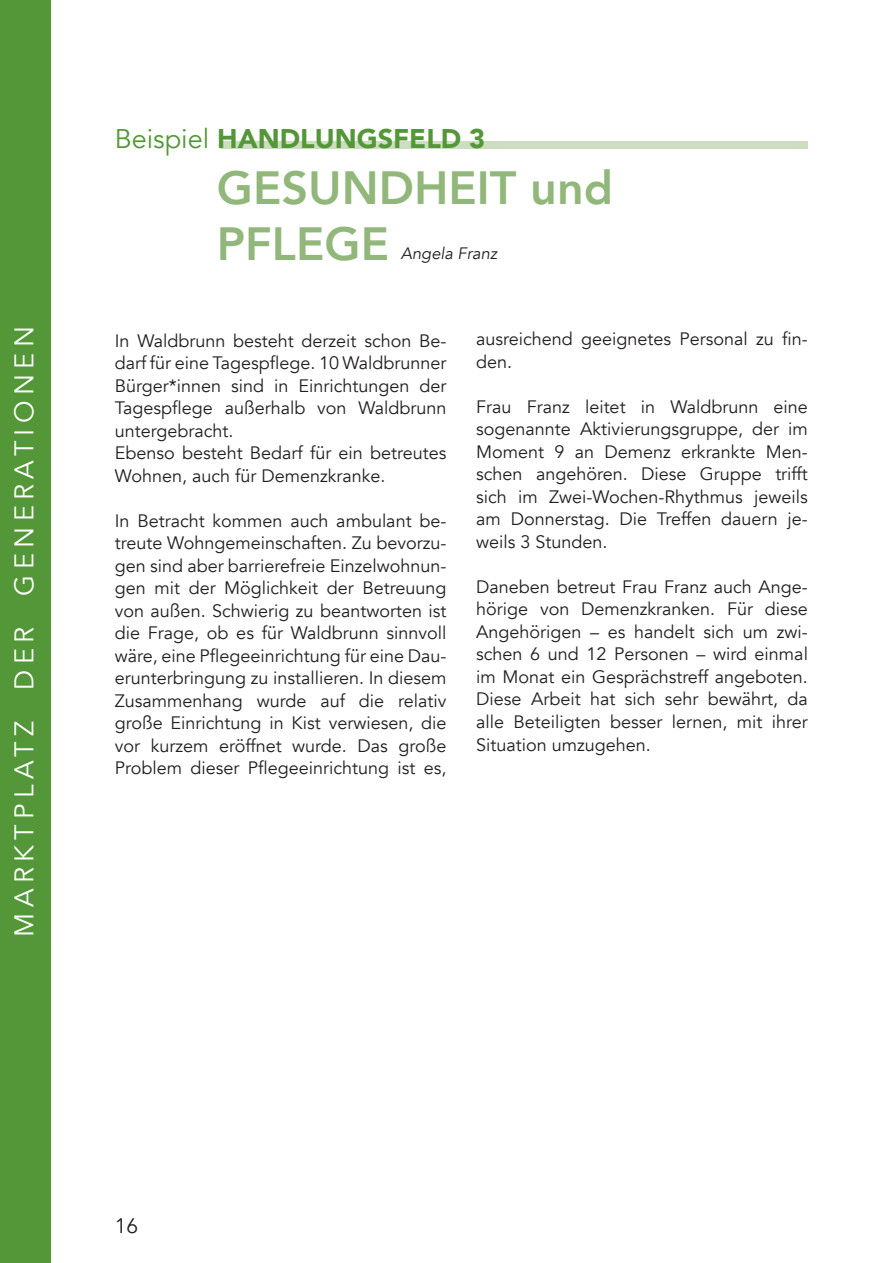
<style>
.page{position:relative;width:893px;height:1263px;background:#fff}
.page>*{position:absolute;margin:0;border:0;box-sizing:border-box;transform-origin:0 0}
.t1{font:800 46.5px/55.8px "Avenir";color:#91b77a}
.t2{font:27px "Avenir";letter-spacing:.2em;color:#fff}
.t3{font:900 27px "Avenir";color:#539738}
.t4{font:21px "Avenir";color:#231f20}
.t5{font:18px/22.5px "Avenir";color:#231f20;text-align:justify}
.t6{font:italic 16.5px "Avenir";color:#231f20}
.s1{font-weight:400}
</style>
<div class="page">
<div style="left:0;top:0;width:51px;height:1263px;background:#539738"></div>
<div style="left:220px;top:141px;width:588px;height:7px;background:#ccddc0"></div>
<h2 class="t2" style="left:8px;top:937px;width:612px;rotate:-90deg">MARKTPLATZ DER GENERATIONEN</h2>
<h2 class="t3" style="left:115px;top:116px;width:372px"><span class="s1">Beispiel</span> HANDLUNGSFELD 3</h2>
<h1 class="t1" style="left:217px;top:160px;width:398px">GESUNDHEIT und<br>PFLEGE</h1>
<p class="t6" style="left:401px;top:243px;width:98px">Angela Franz</p>
<p class="t5" style="left:115px;top:329px;width:333px;text-align:left">In Waldbrunn besteht derzeit schon Be&shy;darf für eine Tagespflege. 10 Waldbrunner Bürger*innen sind in Einrichtungen der Tagespflege außerhalb von Waldbrunn untergebracht.<br>Ebenso besteht Bedarf für ein betreutes Wohnen, auch für Demenzkranke.</p>
<p class="t5" style="left:115px;top:509px;width:333px">In Betracht kommen auch ambulant be&shy;treute Wohngemeinschaften. Zu bevorzu&shy;gen sind aber barrierefreie Einzelwohnun&shy;gen mit der Möglichkeit der Betreuung von außen. Schwierig zu beantworten ist die Frage, ob es für Waldbrunn sinnvoll wäre, eine Pflegeeinrichtung für eine Dau&shy;erunterbringung zu installieren. In diesem Zusammenhang wurde auf die relativ große Einrichtung in Kist verwiesen, die vor kurzem eröffnet wurde. Das große Problem dieser Pflegeeinrichtung ist es,</p>
<p class="t5" style="left:476px;top:328px;width:333px">ausreichend geeignetes Personal zu fin&shy;den.</p>
<p class="t5" style="left:476px;top:396px;width:333px">Frau Franz leitet in Waldbrunn eine sogenannte Aktivierungsgruppe, der im Moment 9 an Demenz erkrankte Men&shy;schen angehören. Diese Gruppe trifft sich im Zwei-Wochen-Rhythmus jeweils am Donnerstag. Die Treffen dauern je&shy;weils 3 Stunden.</p>
<p class="t5" style="left:476px;top:576px;width:333px">Daneben betreut Frau Franz auch Ange&shy;hörige von Demenzkranken. Für diese Angehörigen – es handelt sich um zwi&shy;schen 6 und 12 Personen – wird einmal im Monat ein Gesprächstreff angeboten.<br>Diese Arbeit hat sich sehr bewährt, da alle Beteiligten besser lernen, mit ihrer Situation umzugehen.</p>
<p class="t4" style="left:115px;top:1213px;width:25px">16</p>
</div>
